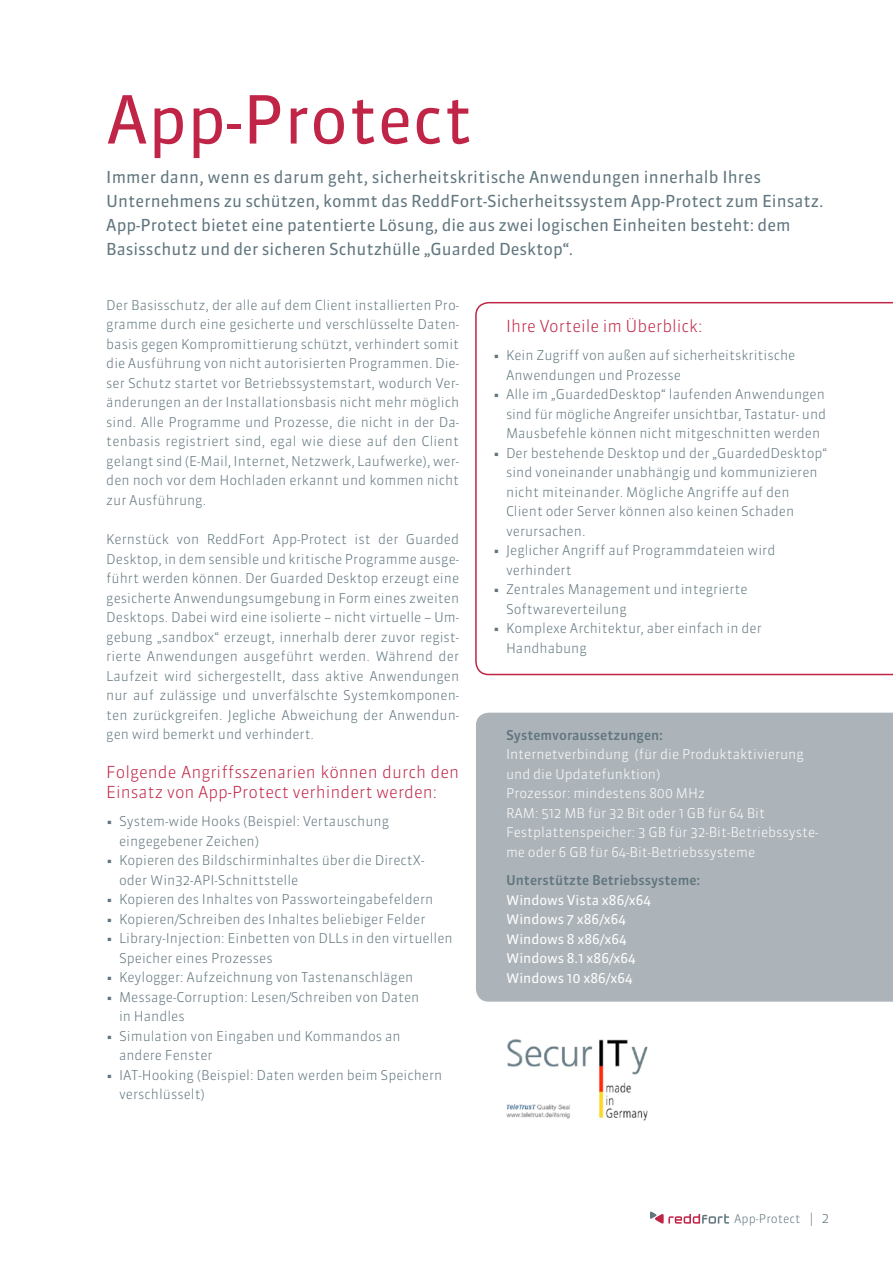
<style>
.page{position:relative;width:893px;height:1263px;background:#fff}
.page>*{position:absolute;margin:0;border:0;box-sizing:border-box;transform-origin:0 0}
.t1{font:66px "Sanuk OT";color:#c02446}
.t2{font:16.5px/24px "Sanuk OT";color:#61767f}
.t3{font:300 16.5px/19.5px "Sanuk OT";color:#c02446}
.t4{font:300 13.5px/19.5px "Sanuk OT";color:#61767f}
.t5{font:300 13.5px/19.5px "Sanuk OT";color:#fff}
.t6{font:13.5px "Sanuk OT";color:#fff}
.t7{font:500 13.5px "Sanuk OT";color:#61767f}
.t8{font:300 12px "Sanuk OT";color:#61767f}
</style>
<div class="page">
<svg style="left:650px;top:1211px;width:79px;height:13px"></svg>
<div style="left:476px;top:713px;width:417px;height:289px;background:#adb4b9"></div>
<svg style="left:475px;top:302px;width:418px;height:373px"></svg>
<img style="left:506px;top:1039px;width:142px;height:82px">
<p class="t1" style="left:106px;top:79px;width:368px">App-Protect</p>
<p class="t2" style="left:106px;top:165px;width:719px">Immer dann, wenn es darum geht, sicherheitskritische Anwendungen innerhalb Ihres Unternehmens zu schützen, kommt das ReddFort-Sicherheitssystem App-Protect zum Einsatz.<br>App-Protect bietet eine patentierte Lösung, die aus zwei logischen Einheiten besteht: dem Basisschutz und der sicheren Schutzhülle „Guarded Desktop“.</p>
<p class="t4" style="left:106px;top:295px;width:354px;text-align:justify">Der Basisschutz, der alle auf dem Client installierten Pro&shy;gramme durch eine gesicherte und verschlüsselte Daten&shy;basis gegen Kompromittierung schützt, verhindert somit die Ausführung von nicht autorisierten Programmen. Die&shy;ser Schutz startet vor Betriebssystemstart, wodurch Ver&shy;änderungen an der Installationsbasis nicht mehr möglich sind. Alle Programme und Prozesse, die nicht in der Da&shy;tenbasis registriert sind, egal wie diese auf den Client gelangt sind (E-Mail, Internet, Netzwerk, Laufwerke), wer&shy;den noch vor dem Hochladen erkannt und kommen nicht zur Ausführung.</p>
<p class="t4" style="left:106px;top:529px;width:354px;text-align:justify">Kernstück von ReddFort App-Protect ist der Guarded Desktop, in dem sensible und kritische Programme ausge&shy;führt werden können. Der Guarded Desktop erzeugt eine gesicherte Anwendungsumgebung in Form eines zweiten Desktops. Dabei wird eine isolierte – nicht virtuelle – Um&shy;gebung „sandbox“ erzeugt, innerhalb derer zuvor regist&shy;rierte Anwendungen ausgeführt werden. Während der Laufzeit wird sichergestellt, dass aktive Anwendungen nur auf zulässige und unverfälschte Systemkomponen&shy;ten zurückgreifen. Jegliche Abweichung der Anwendun&shy;gen wird bemerkt und verhindert.</p>
<p class="t3" style="left:106px;top:762px;width:354px">Folgende Angriffsszenarien können durch den<br>Einsatz von App-Protect verhindert werden:</p>
<p class="t4" style="left:119px;top:811px;width:271px;text-indent:-13px">• System-wide Hooks (Beispiel: Vertauschung eingegebener Zeichen)</p>
<p class="t4" style="left:119px;top:850px;width:307px;text-indent:-13px">• Kopieren des Bildschirminhaltes über die DirectX&shy;oder Win32-API-Schnittstelle</p>
<p class="t4" style="left:106px;top:889px;width:328px">• Kopieren des Inhaltes von Passworteingabefeldern</p>
<p class="t4" style="left:106px;top:909px;width:321px">• Kopieren/Schreiben des Inhaltes beliebiger Felder</p>
<p class="t4" style="left:119px;top:928px;width:335px;text-indent:-13px">• Library-Injection: Einbetten von DLLs in den virtuellen<br>Speicher eines Prozesses</p>
<p class="t4" style="left:106px;top:967px;width:309px">• Keylogger: Aufzeichnung von Tastenanschlägen</p>
<p class="t4" style="left:119px;top:987px;width:302px;text-indent:-13px">• Message-Corruption: Lesen/Schreiben von Daten in Handles</p>
<p class="t4" style="left:119px;top:1026px;width:283px;text-indent:-13px">• Simulation von Eingaben und Kommandos an andere Fenster</p>
<p class="t4" style="left:119px;top:1065px;width:325px;text-indent:-13px">• IAT-Hooking (Beispiel: Daten werden beim Speichern verschlüsselt)</p>
<p class="t3" style="left:506px;top:316px;width:198px">Ihre Vorteile im Überblick:</p>
<p class="t4" style="left:506px;top:346px;width:291px;text-indent:-13px">• Kein Zugriff von außen auf sicherheitskritische<br>Anwendungen und Prozesse</p>
<p class="t4" style="left:506px;top:385px;width:322px;text-align:justify;text-indent:-13px">• Alle im „GuardedDesktop“ laufenden Anwendungen sind für mögliche Angreifer unsichtbar, Tastatur- und Mausbefehle können nicht mitgeschnitten werden</p>
<p class="t4" style="left:506px;top:443px;width:323px;text-indent:-13px">• Der bestehende Desktop und der „GuardedDesktop“ sind voneinander unabhängig und kommunizieren nicht miteinander. Mögliche Angriffe auf den Client oder Server können also keinen Schaden verursachen.</p>
<p class="t4" style="left:506px;top:541px;width:271px;text-indent:-13px">• Jeglicher Angriff auf Programmdateien wird verhindert</p>
<p class="t4" style="left:506px;top:580px;width:243px;text-indent:-13px">• Zentrales Management und integrierte<br>Softwareverteilung</p>
<p class="t4" style="left:506px;top:619px;width:257px;text-indent:-13px">• Komplexe Architektur, aber einfach in der<br>Handhabung</p>
<p class="t7" style="left:506px;top:726px;width:159px">Systemvoraussetzungen:</p>
<p class="t5" style="left:506px;top:745px;width:299px">Internetverbindung (für die Produktaktivierung und die Updatefunktion)</p>
<p class="t5" style="left:506px;top:784px;width:200px">Prozessor: mindestens 800 MHz</p>
<p class="t5" style="left:506px;top:803px;width:260px">RAM: 512 MB für 32 Bit oder 1 GB für 64 Bit</p>
<p class="t5" style="left:506px;top:823px;width:314px">Festplattenspeicher: 3 GB für 32-Bit-Betriebssyste&shy;me oder 6 GB für 64-Bit-Betriebssysteme</p>
<p class="t7" style="left:506px;top:872px;width:196px">Unterstützte Betriebssysteme:</p>
<p class="t6" style="left:506px;top:891px;width:147px">Windows Vista x86/x64</p>
<p class="t6" style="left:506px;top:911px;width:122px">Windows 7 x86/x64</p>
<p class="t6" style="left:506px;top:930px;width:122px">Windows 8 x86/x64</p>
<p class="t6" style="left:506px;top:950px;width:131px">Windows 8.1 x86/x64</p>
<p class="t6" style="left:506px;top:969px;width:128px">Windows 10 x86/x64</p>
<p class="t8" style="left:734px;top:1211px;width:68px">App-Protect</p>
<p class="t4" style="left:810px;top:1209px;width:21px">| 2</p>
</div>
